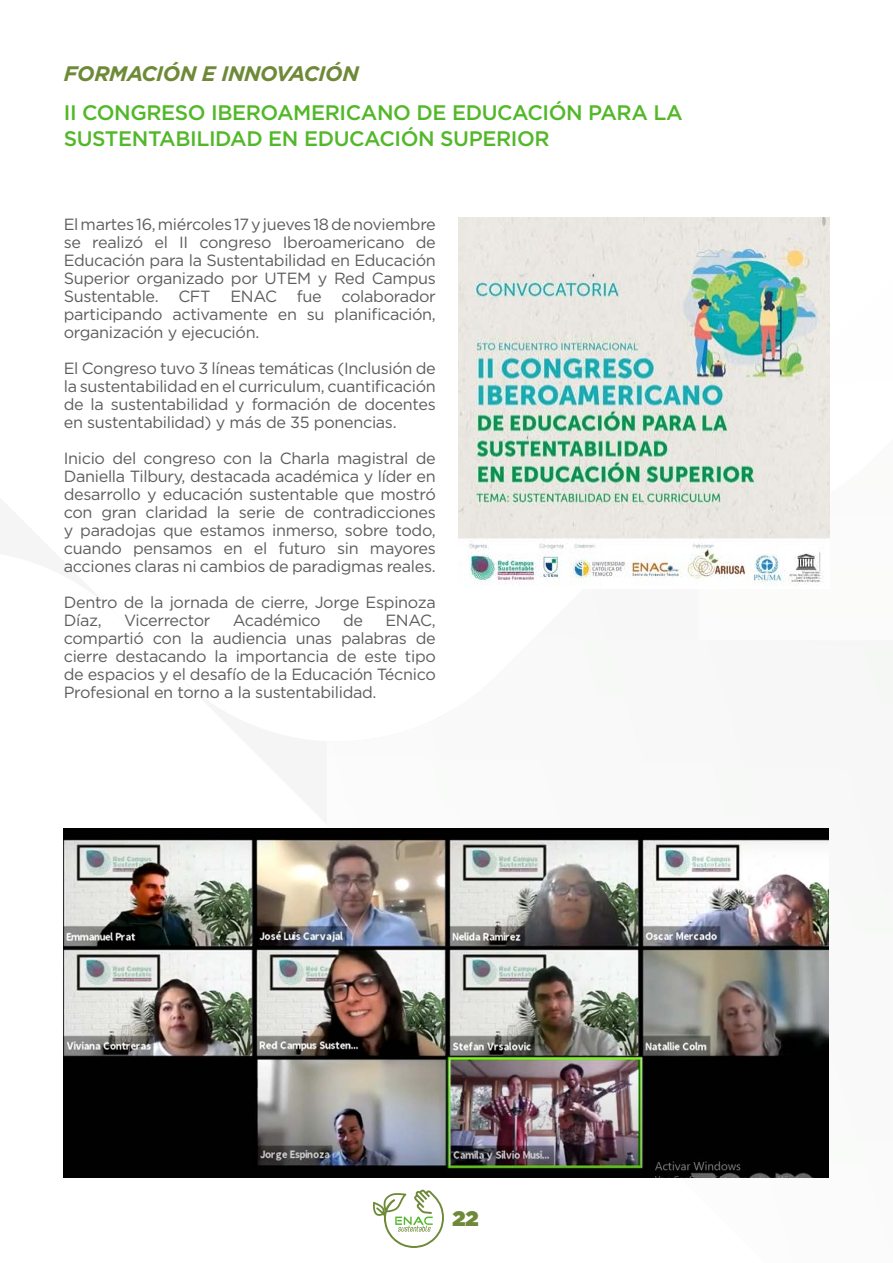
<style>
.page{position:relative;width:893px;height:1263px;background:#fff}
.page>*{position:absolute;margin:0;border:0;box-sizing:border-box;transform-origin:0 0}
.t1{font:500 21px/25.2px "Gotham";letter-spacing:-.02em;color:#52b829}
.t2{font:italic 700 21px "Gotham";letter-spacing:-.02em;color:#6e8a38}
.t3{font:900 21px "Gotham";color:#6e8a38}
.t4{font:16.2px/18px "Gotham";letter-spacing:-.02em;color:#5e5d5d;text-align:justify}
</style>
<div class="page">
<svg style="left:26px;top:524px;width:300px;height:654px"></svg>
<svg style="left:373px;top:1189px;width:71px;height:59px"></svg>
<img style="left:64px;top:828px;width:764px;height:350px">
<img style="left:458px;top:217px;width:372px;height:369px">
<p class="t2" style="left:64px;top:59px;width:297px">FORMACIÓN E INNOVACIÓN</p>
<p class="t1" style="left:64px;top:100px;width:620px">II CONGRESO IBEROAMERICANO DE EDUCACIÓN PARA LA<br>SUSTENTABILIDAD EN EDUCACIÓN SUPERIOR</p>
<p class="t4" style="left:64px;top:215px;width:374px">El martes 16, miércoles 17 y jueves 18 de noviembre se realizó el II congreso Iberoamericano de Educación para la Sustentabilidad en Educación Superior organizado por UTEM y Red Campus Sustentable. CFT ENAC fue colaborador participando activamente en su planificación, organización y ejecución.</p>
<p class="t4" style="left:64px;top:359px;width:374px">El Congreso tuvo 3 líneas temáticas (Inclusión de la sustentabilidad en el curriculum, cuantificación de la sustentabilidad y formación de docentes en sustentabilidad) y más de 35 ponencias.</p>
<p class="t4" style="left:64px;top:449px;width:374px">Inicio del congreso con la Charla magistral de Daniella Tilbury, destacada académica y líder en desarrollo y educación sustentable que mostró con gran claridad la serie de contradicciones y paradojas que estamos inmerso, sobre todo, cuando pensamos en el futuro sin mayores acciones claras ni cambios de paradigmas reales.</p>
<p class="t4" style="left:64px;top:593px;width:374px">Dentro de la jornada de cierre, Jorge Espinoza<br>Díaz,</p>
<p class="t4" style="left:124px;top:611px;width:88px">Vicerrector</p>
<p class="t4" style="left:233px;top:611px;width:89px">Académico</p>
<p class="t4" style="left:343px;top:611px;width:22px">de</p>
<p class="t4" style="left:64px;top:611px;width:374px;text-indent:322px">ENAC, compartió con la audiencia unas palabras de cierre destacando la importancia de este tipo de espacios y el desafío de la Educación Técnico Profesional en torno a la sustentabilidad.</p>
<p class="t3" style="left:452px;top:1203px;width:28px">22</p>
</div>
